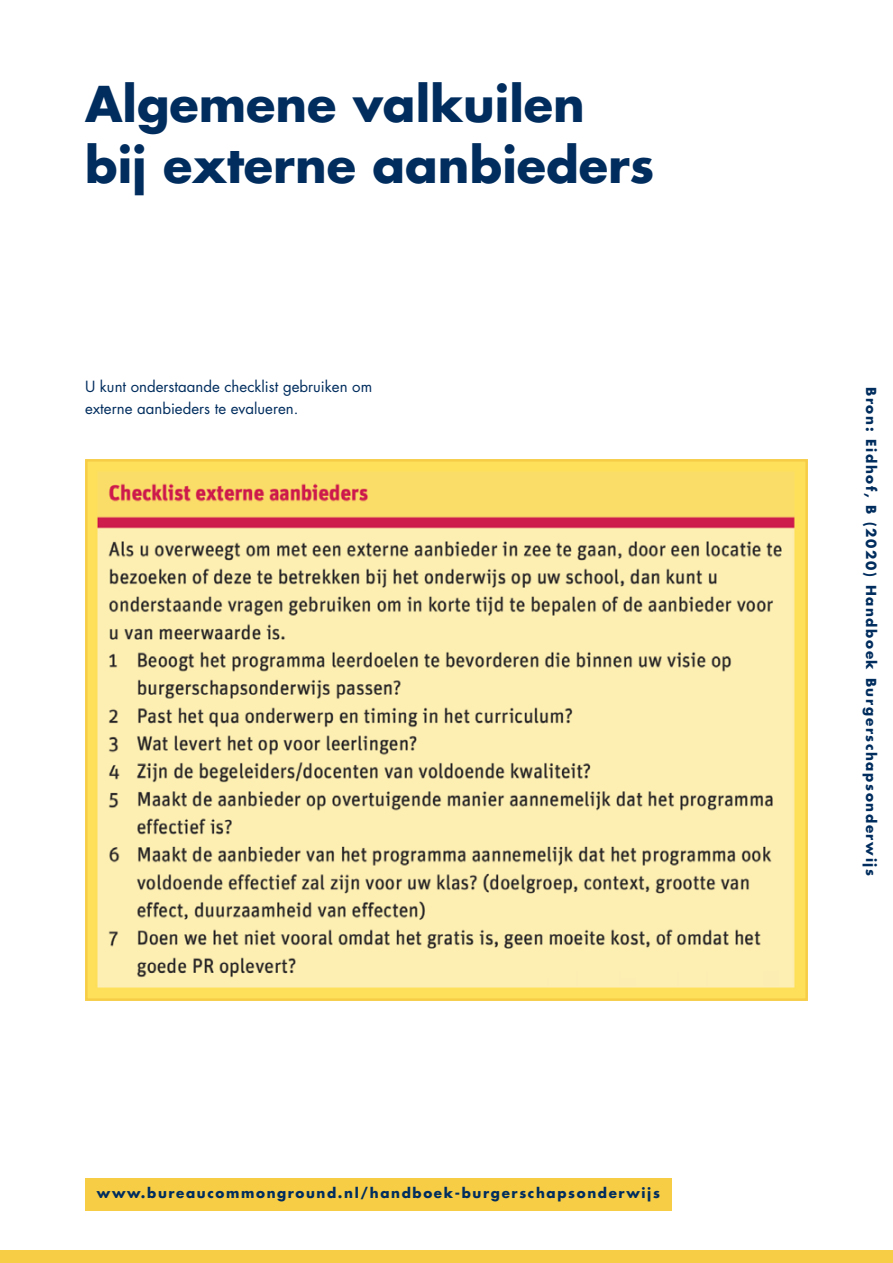
<style>
.page{position:relative;width:893px;height:1263px;background:#fff}
.page>*{position:absolute;margin:0;border:0;box-sizing:border-box;transform-origin:0 0}
.t1{font:700 48px/61.5px "Futura Std";color:#002d5e}
.t2{font:15px/22.5px "Futura Std";color:#002d5e}
.t3{font:700 13.5px "Futura Std";letter-spacing:.12em;color:#002d5e}
</style>
<div class="page">
<div style="left:0;top:1250px;width:893px;height:13px;background:#f7cd46"></div>
<div style="left:85px;top:1178px;width:587px;height:32px;background:#f7cd46"></div>
<img style="left:89px;top:463px;width:715px;height:534px">
<div style="left:85px;top:459px;width:723px;height:542px;border:3px solid #f7cd46"></div>
<h1 class="t1" style="left:85px;top:72px;width:571px">Algemene valkuilen bij externe aanbieders</h1>
<p class="t2" style="left:85px;top:375px;width:289px">U kunt onderstaande checklist gebruiken om externe aanbieders te evalueren.</p>
<p class="t3" style="left:97px;top:1184px;width:564px">www.bureaucommonground.nl/handboek-burgerschapsonderwijs</p>
<p class="t3" style="left:880px;top:387px;width:490px;rotate:90deg">Bron: Eidhof, B (2020) Handboek Burgerschapsonderwijs</p>
</div>
